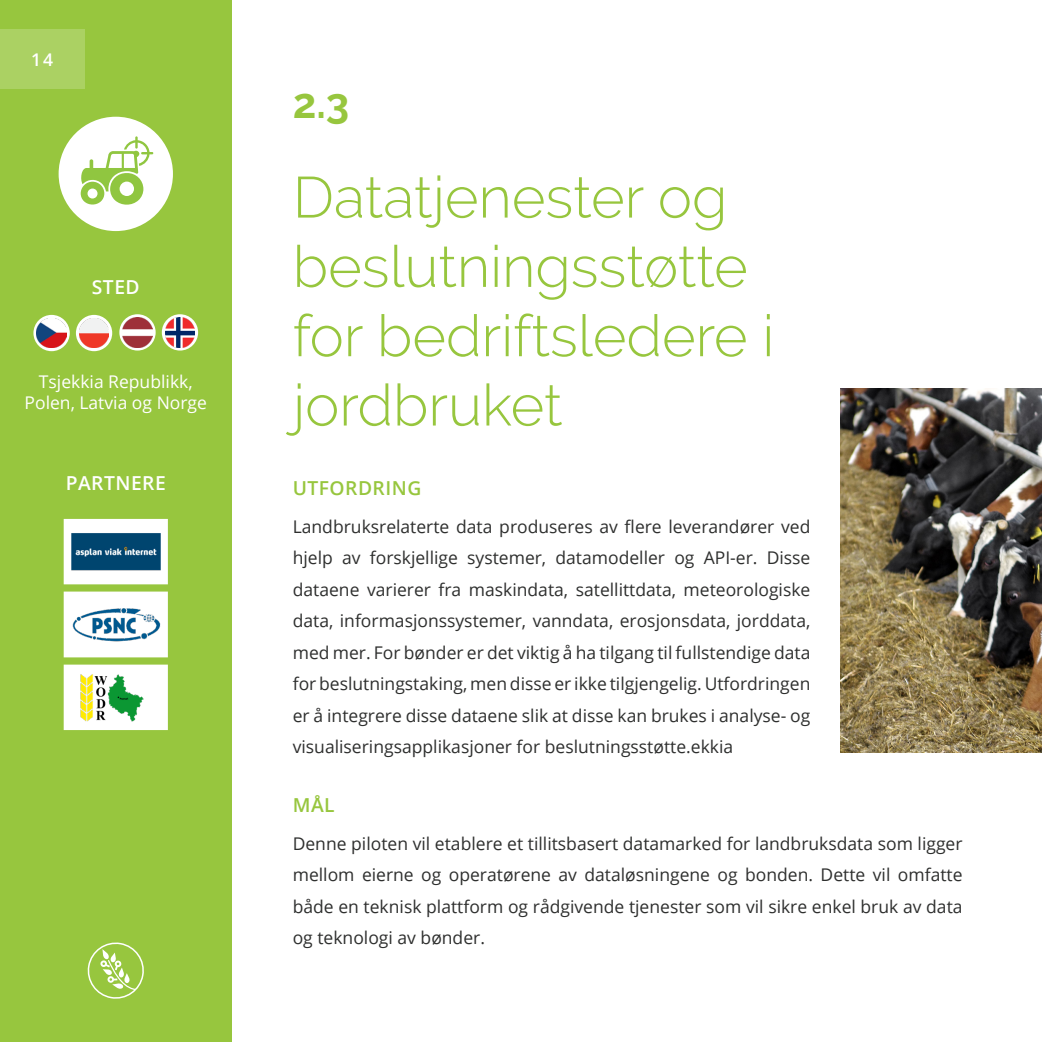
<style>
.page{position:relative;width:1042px;height:1042px;background:#fff}
.page>*{position:absolute;margin:0;border:0;box-sizing:border-box;transform-origin:0 0}
.t1{font:300 57.75px/69.3px "Raleway";color:#97c63e}
.t2{font:700 42px "Raleway";color:#97c63e}
.t3{font:600 19.25px "Open Sans";letter-spacing:.025em;color:#97c63e}
.t4{font:600 19.25px "Open Sans";letter-spacing:.025em;color:#fff}
.t5{font:17.5px/31.5px "Open Sans";color:#2e2f2e;text-align:justify}
.t6{font:17.5px/21px "Open Sans";color:#fff;text-align:center}
.t7{font:600 17.5px "Open Sans";color:#fff}
</style>
<div class="page">
<div style="left:0;top:0;width:231px;height:1042px;background:#97c63e"></div>
<img style="left:72px;top:672px;width:88px;height:50px">
<div style="left:64px;top:664px;width:104px;height:66px;border:7px solid #fff"></div>
<img style="left:72px;top:527px;width:88px;height:49px">
<div style="left:64px;top:519px;width:104px;height:65px;border:7px solid #fff"></div>
<img style="left:72px;top:599px;width:88px;height:50px">
<div style="left:64px;top:591px;width:104px;height:66px;border:7px solid #fff"></div>
<svg style="left:87px;top:942px;width:57px;height:57px"></svg>
<div style="left:59px;top:117px;width:114px;height:114px;background:#fff;border-radius:50%"></div>
<svg style="left:80px;top:136px;width:73px;height:69px"></svg>
<svg style="left:33px;top:315px;width:37px;height:36px"></svg>
<div style="left:76px;top:315px;width:36px;height:36px;background:#fff;border-radius:50%"></div>
<img style="left:37px;top:318px;width:29px;height:30px">
<img style="left:79px;top:318px;width:30px;height:30px">
<svg style="left:119px;top:314px;width:37px;height:36px"></svg>
<img style="left:123px;top:317px;width:29px;height:30px">
<div style="left:0;top:29px;width:84px;height:60px;background:#abd163"></div>
<svg style="left:162px;top:314px;width:36px;height:36px"></svg>
<img style="left:165px;top:317px;width:30px;height:30px">
<img style="left:840px;top:388px;width:202px;height:365px">
<p class="t7" style="left:31px;top:47px;width:23px">14</p>
<p class="t4" style="left:92px;top:273px;width:49px">STED</p>
<p class="t6" style="left:25px;top:371px;width:184px">Tsjekkia Republikk,<br>Polen, Latvia og Norge</p>
<p class="t4" style="left:66px;top:470px;width:101px">PARTNERE</p>
<p class="t2" style="left:293px;top:80px;width:58px">2.3</p>
<p class="t1" style="left:293px;top:162px;width:483px">Datatjenester og beslutningsstøtte for bedriftsledere i jordbruket</p>
<p class="t3" style="left:293px;top:474px;width:130px">UTFORDRING</p>
<p class="t5" style="left:293px;top:510px;width:519px">Landbruksrelaterte data produseres av flere leverandører ved hjelp av forskjellige systemer, datamodeller og API-er. Disse dataene varierer fra maskindata, satellittdata, meteorologiske data, informasjonssystemer, vanndata, erosjonsdata, jorddata, med mer. For bønder er det viktig å ha tilgang til fullstendige data for beslutningstaking, men disse er ikke tilgjengelig. Utfordringen er å integrere disse dataene slik at disse kan brukes i analyse- og visualiseringsapplikasjoner for beslutningsstøtte.ekkia</p>
<p class="t3" style="left:293px;top:791px;width:43px">MÅL</p>
<p class="t5" style="left:293px;top:827px;width:671px">Denne piloten vil etablere et tillitsbasert datamarked for landbruksdata som ligger mellom eierne og operatørene av dataløsningene og bonden. Dette vil omfatte både en teknisk plattform og rådgivende tjenester som vil sikre enkel bruk av data og teknologi av bønder.</p>
</div>
